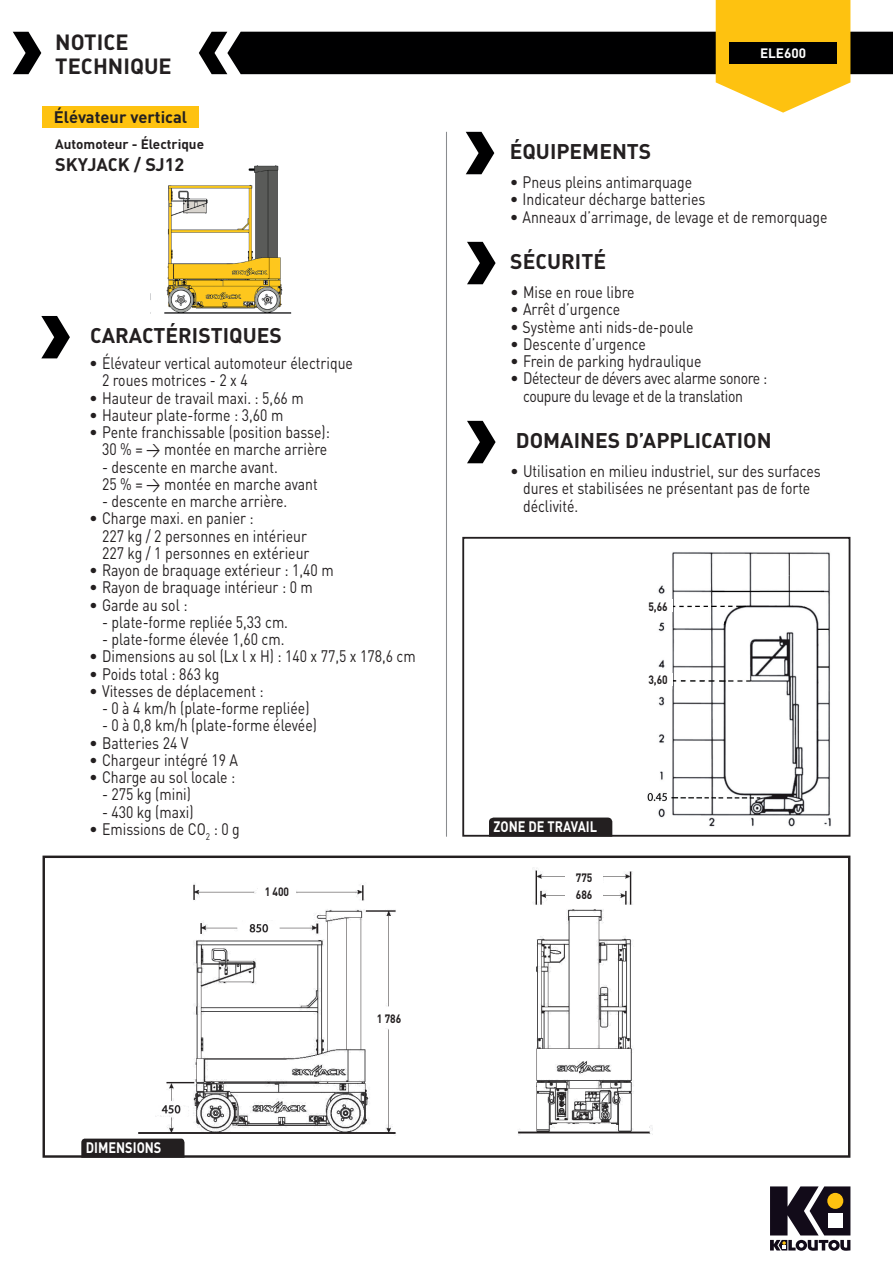
<style>
.page{position:relative;width:893px;height:1263px;background:#fff}
.page>*{position:absolute;margin:0;border:0;box-sizing:border-box;transform-origin:0 0}
.t1{font:700 21.75px/24.5px "DIN";color:#231f20}
.t2{font:700 21px "DIN";color:#231f20}
.t3{font:700 18px "DIN";color:#231f20}
.t4{font:16.5px/17.2px "DIN";color:#231f20}
.t5{font:16.5px/17.2px "DIN";color:#231f20;scale:.85 1}
.t6{font:16.5px/17.2px "DIN";letter-spacing:-.025em;color:#231f20}
.t7{font:700 16.5px "DIN";color:#231f20}
.t8{font:700 15px "DIN";color:#fff;scale:.85 1}
.t9{font:700 13.5px "DIN";color:#231f20}
.t10{font:700 13.5px "DIN";color:#fff}
.t11{font:700 12px/17.9px "DIN";color:#231f20;scale:.85 1}
</style>
<div class="page">
<img style="left:647px;top:552px;width:184px;height:275px">
<div style="left:462px;top:537px;width:388px;height:300px;border:2px solid #231f20"></div>
<svg style="left:13px;top:32px;width:28px;height:42px"></svg>
<svg style="left:199px;top:0;width:694px;height:113px"></svg>
<div style="left:42px;top:106px;width:157px;height:22px;background:#fec210"></div>
<div style="left:729px;top:42px;width:108px;height:22px;background:#000001"></div>
<svg style="left:466px;top:132px;width:28px;height:42px"></svg>
<svg style="left:489px;top:817px;width:123px;height:20px;background:#2a2627"></svg>
<svg style="left:467px;top:242px;width:29px;height:42px"></svg>
<svg style="left:467px;top:421px;width:29px;height:42px"></svg>
<svg style="left:770px;top:1186px;width:80px;height:65px"></svg>
<hr style="left:446px;top:132px;width:1px;height:705px;background:#8a8c8f">
<div style="left:644px;top:600px;width:28px;height:12px;background:#fff"></div>
<div style="left:644px;top:673px;width:28px;height:12px;background:#fff"></div>
<img style="left:164px;top:165px;width:128px;height:149px">
<img style="left:138px;top:867px;width:515px;height:288px">
<div style="left:43px;top:855px;width:807px;height:303px;border:2px solid #231f20"></div>
<svg style="left:81px;top:1138px;width:103px;height:20px;background:#2b2728"></svg>
<svg style="left:41px;top:316px;width:29px;height:42px"></svg>
<div style="left:566px;top:870px;width:37px;height:12px;background:#fff"></div>
<div style="left:566px;top:888px;width:37px;height:12px;background:#fff"></div>
<div style="left:258px;top:885px;width:38px;height:12px;background:#fff"></div>
<div style="left:370px;top:1009px;width:38px;height:19px;background:#fff"></div>
<h1 class="t1" style="left:55px;top:29px;width:118px">NOTICE<br>TECHNIQUE</h1>
<p class="t7" style="left:54px;top:106px;width:135px">Élévateur vertical</p>
<p class="t9" style="left:55px;top:136px;width:150px">Automoteur - Électrique</p>
<p class="t3" style="left:55px;top:153px;width:131px">SKYJACK / SJ12</p>
<p class="t2" style="left:90px;top:322px;width:193px">CARACTÉRISTIQUES</p>
<p class="t4" style="left:102px;top:354px;width:252px;text-indent:-13px">• Élévateur vertical automoteur électrique<br>2 roues motrices - 2 x 4</p>
<p class="t4" style="left:89px;top:389px;width:216px">• Hauteur de travail maxi. : 5,66 m</p>
<p class="t4" style="left:89px;top:406px;width:196px">• Hauteur plate-forme : 3,60 m</p>
<p class="t4" style="left:89px;top:423px;width:242px;text-align:right">• Pente franchissable (position basse):<br>30 % = &gt; montée en marche arrière</p>
<p class="t5" style="left:102px;top:458px;width:255px">- descente en marche avant.<br>25 % = &gt; montée en marche avant</p>
<p class="t5" style="left:102px;top:492px;width:220px">- descente en marche arrière.</p>
<p class="t4" style="left:102px;top:509px;width:209px;text-indent:-13px">• Charge maxi. en panier :<br>227 kg / 2 personnes en intérieur<br>227 kg / 1 personnes en extérieur</p>
<p class="t4" style="left:89px;top:561px;width:246px">• Rayon de braquage extérieur : 1,40 m</p>
<p class="t4" style="left:89px;top:578px;width:225px">• Rayon de braquage intérieur : 0 m</p>
<p class="t4" style="left:89px;top:596px;width:100px">• Garde au sol :</p>
<p class="t5" style="left:102px;top:613px;width:220px">- plate-forme repliée 5,33 cm.</p>
<p class="t5" style="left:102px;top:630px;width:216px">- plate-forme élevée 1,60 cm.</p>
<p class="t4" style="left:89px;top:647px;width:328px">• Dimensions au sol (Lx l x H) : 140 x 77,5 x 178,6 cm</p>
<p class="t4" style="left:89px;top:665px;width:132px">• Poids total : 863 kg</p>
<p class="t4" style="left:89px;top:682px;width:176px">• Vitesses de déplacement :</p>
<p class="t5" style="left:102px;top:699px;width:246px">- 0 à 4 km/h (plate-forme repliée)</p>
<p class="t5" style="left:102px;top:716px;width:254px">- 0 à 0,8 km/h (plate-forme élevée)</p>
<p class="t4" style="left:89px;top:734px;width:101px">• Batteries 24 V</p>
<p class="t4" style="left:89px;top:751px;width:150px">• Chargeur intégré 19 A</p>
<p class="t4" style="left:89px;top:768px;width:148px">• Charge au sol locale :</p>
<p class="t5" style="left:102px;top:785px;width:106px">- 275 kg (mini)</p>
<p class="t5" style="left:102px;top:803px;width:109px">- 430 kg (maxi)</p>
<p class="t4" style="left:89px;top:820px;width:152px">• Emissions de CO<sub>2</sub> : 0 g</p>
<p class="t8" style="left:86px;top:1138px;width:90px">DIMENSIONS</p>
<p class="t11" style="left:265px;top:882px;width:30px">1 400</p>
<p class="t11" style="left:377px;top:1010px;width:30px">1 786</p>
<p class="t10" style="left:760px;top:45px;width:48px">ELE600</p>
<p class="t2" style="left:510px;top:138px;width:143px">ÉQUIPEMENTS</p>
<p class="t4" style="left:510px;top:173px;width:184px">• Pneus pleins antimarquage</p>
<p class="t4" style="left:510px;top:190px;width:197px">• Indicateur décharge batteries</p>
<p class="t4" style="left:510px;top:208px;width:319px">• Anneaux d’arrimage, de levage et de remorquage</p>
<p class="t2" style="left:510px;top:248px;width:97px">SÉCURITÉ</p>
<p class="t4" style="left:510px;top:283px;width:126px">• Mise en roue libre</p>
<p class="t4" style="left:510px;top:300px;width:111px">• Arrêt d’urgence</p>
<p class="t4" style="left:510px;top:318px;width:185px">• Système anti nids-de-poule</p>
<p class="t4" style="left:510px;top:335px;width:137px">• Descente d’urgence</p>
<p class="t4" style="left:510px;top:352px;width:193px">• Frein de parking hydraulique</p>
<p class="t6" style="left:523px;top:369px;width:246px;text-indent:-13px">• Détecteur de dévers avec alarme sonore : coupure du levage et de la translation</p>
<p class="t2" style="left:516px;top:427px;width:257px">DOMAINES D’APPLICATION</p>
<p class="t4" style="left:523px;top:462px;width:299px;text-indent:-13px">• Utilisation en milieu industriel, sur des surfaces dures et stabilisées ne présentant pas de forte déclivité.</p>
<p class="t11" style="left:648px;top:597px;width:24px">5,66</p>
<p class="t11" style="left:648px;top:670px;width:24px">3,60</p>
<p class="t8" style="left:494px;top:817px;width:123px">ZONE DE TRAVAIL</p>
<p class="t11" style="left:576px;top:868px;width:21px">775<br>686</p>
</div>
